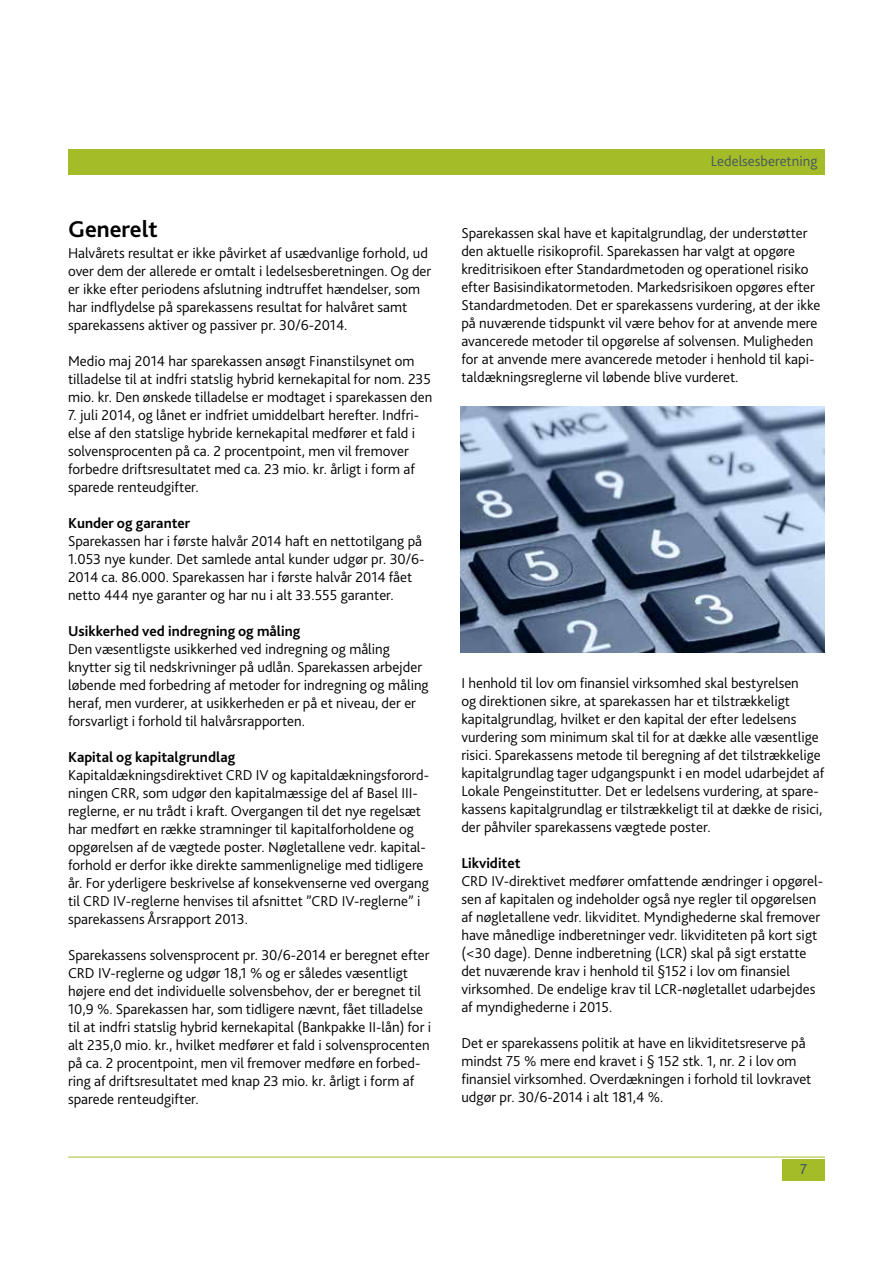
<style>
.page{position:relative;width:893px;height:1263px;background:#fff}
.page>*{position:absolute;margin:0;border:0;box-sizing:border-box;transform-origin:0 0}
.t1{font:700 24px "Bliss 2";color:#000}
.t2{font:300 15px/18px "Bliss 2";color:#000}
.t3{font:700 15px "Bliss 2";color:#000}
.t4{font:300 15px "Bliss 2";color:#455761}
.t5{font:15px "Bliss 2";color:#455761}
</style>
<div class="page">
<img style="left:460px;top:406px;width:364px;height:247px">
<div style="left:782px;top:1159px;width:43px;height:21px;background:#a4bc27"></div>
<hr style="left:68px;top:1157px;width:757px;height:1px;background:#a4bc27">
<div style="left:68px;top:149px;width:757px;height:25px;background:#a4bc27"></div>
<h1 class="t1" style="left:68px;top:214px;width:91px">Generelt</h1>
<p class="t2" style="left:68px;top:243px;width:365px">Halvårets resultat er ikke påvirket af usædvanlige forhold, ud over dem der allerede er omtalt i ledelsesberetningen. Og der er ikke efter periodens afslutning indtruffet hændelser, som har indflydelse på sparekassens resultat for halvåret samt sparekassens aktiver og passiver pr. 30/6-2014.</p>
<p class="t2" style="left:68px;top:351px;width:366px">Medio maj 2014 har sparekassen ansøgt Finanstilsynet om tilladelse til at indfri statslig hybrid kernekapital for nom. 235 mio. kr. Den ønskede tilladelse er modtaget i sparekassen den</p>
<p class="t2" style="left:68px;top:405px;width:353px">7. juli 2014, og lånet er indfriet umiddelbart herefter. Indfri&shy;else af den statslige hybride kernekapital medfører et fald i solvensprocenten på ca. 2 procentpoint, men vil fremover forbedre driftsresultatet med ca. 23 mio. kr. årligt i form af sparede renteudgifter.</p>
<p class="t3" style="left:68px;top:514px;width:124px">Kunder og garanter</p>
<p class="t2" style="left:68px;top:531px;width:358px">Sparekassen har i første halvår 2014 haft en nettotilgang på 1.053 nye kunder. Det samlede antal kunder udgør pr. 30/6- 2014 ca. 86.000. Sparekassen har i første halvår 2014 fået netto 444 nye garanter og har nu i alt 33.555 garanter.</p>
<p class="t3" style="left:68px;top:622px;width:234px">Usikkerhed ved indregning og måling</p>
<p class="t2" style="left:68px;top:639px;width:362px">Den væsentligste usikkerhed ved indregning og måling knytter sig til nedskrivninger på udlån. Sparekassen arbejder løbende med forbedring af metoder for indregning og måling heraf, men vurderer, at usikkerheden er på et niveau, der er forsvarligt i forhold til halvårsrapporten.</p>
<p class="t3" style="left:68px;top:748px;width:169px">Kapital og kapitalgrundlag</p>
<p class="t2" style="left:68px;top:765px;width:363px">Kapitaldækningsdirektivet CRD IV og kapitaldækningsforord&shy;ningen CRR, som udgør den kapitalmæssige del af Basel III&shy;reglerne, er nu trådt i kraft. Overgangen til det nye regelsæt har medført en række stramninger til kapitalforholdene og opgørelsen af de vægtede poster. Nøgletallene vedr. kapital&shy;forhold er derfor ikke direkte sammenlignelige med tidligere år. For yderligere beskrivelse af konsekvenserne ved overgang til CRD IV-reglerne henvises til afsnittet ”CRD IV-reglerne” i sparekassens Årsrapport 2013.</p>
<p class="t2" style="left:68px;top:945px;width:365px">Sparekassens solvensprocent pr. 30/6-2014 er beregnet efter CRD IV-reglerne og udgør 18,1 % og er således væsentligt højere end det individuelle solvensbehov, der er beregnet til 10,9 %. Sparekassen har, som tidligere nævnt, fået tilladelse til at indfri statslig hybrid kernekapital (Bankpakke II-lån) for i alt 235,0 mio. kr., hvilket medfører et fald i solvensprocenten på ca. 2 procentpoint, men vil fremover medføre en forbed&shy;ring af driftsresultatet med knap 23 mio. kr. årligt i form af sparede renteudgifter.</p>
<p class="t4" style="left:711px;top:152px;width:108px">Ledelsesberetning</p>
<p class="t2" style="left:461px;top:224px;width:360px">Sparekassen skal have et kapitalgrundlag, der understøtter den aktuelle risikoprofil. Sparekassen har valgt at opgøre kreditrisikoen efter Standardmetoden og operationel risiko efter Basisindikatormetoden. Markedsrisikoen opgøres efter Standardmetoden. Det er sparekassens vurdering, at der ikke på nuværende tidspunkt vil være behov for at anvende mere avancerede metoder til opgørelse af solvensen. Muligheden for at anvende mere avancerede metoder i henhold til kapi&shy;taldækningsreglerne vil løbende blive vurderet.</p>
<p class="t2" style="left:461px;top:674px;width:364px">I henhold til lov om finansiel virksomhed skal bestyrelsen<br>og direktionen sikre, at sparekassen har et tilstrækkeligt kapitalgrundlag, hvilket er den kapital der efter ledelsens vurdering som minimum skal til for at dække alle væsentlige risici. Sparekassens metode til beregning af det tilstrækkelige kapitalgrundlag tager udgangspunkt i en model udarbejdet af Lokale Pengeinstitutter. Det er ledelsens vurdering, at spare&shy;kassens kapitalgrundlag er tilstrækkeligt til at dække de risici, der påhviler sparekassens vægtede poster.</p>
<p class="t3" style="left:461px;top:854px;width:61px">Likviditet</p>
<p class="t2" style="left:461px;top:872px;width:363px">CRD IV-direktivet medfører omfattende ændringer i opgørel&shy;sen af kapitalen og indeholder også nye regler til opgørelsen af nøgletallene vedr. likviditet. Myndighederne skal fremover have månedlige indberetninger vedr. likviditeten på kort sigt (&lt;30 dage). Denne indberetning (LCR) skal på sigt erstatte det nuværende krav i henhold til §152 i lov om finansiel virksomhed. De endelige krav til LCR-nøgletallet udarbejdes af myndighederne i 2015.</p>
<p class="t2" style="left:461px;top:1034px;width:352px">Det er sparekassens politik at have en likviditetsreserve på mindst 75 % mere end kravet i § 152 stk. 1, nr. 2 i lov om finansiel virksomhed. Overdækningen i forhold til lovkravet udgør pr. 30/6-2014 i alt 181,4 %.</p>
<p class="t5" style="left:800px;top:1159px;width:9px">7</p>
</div>
